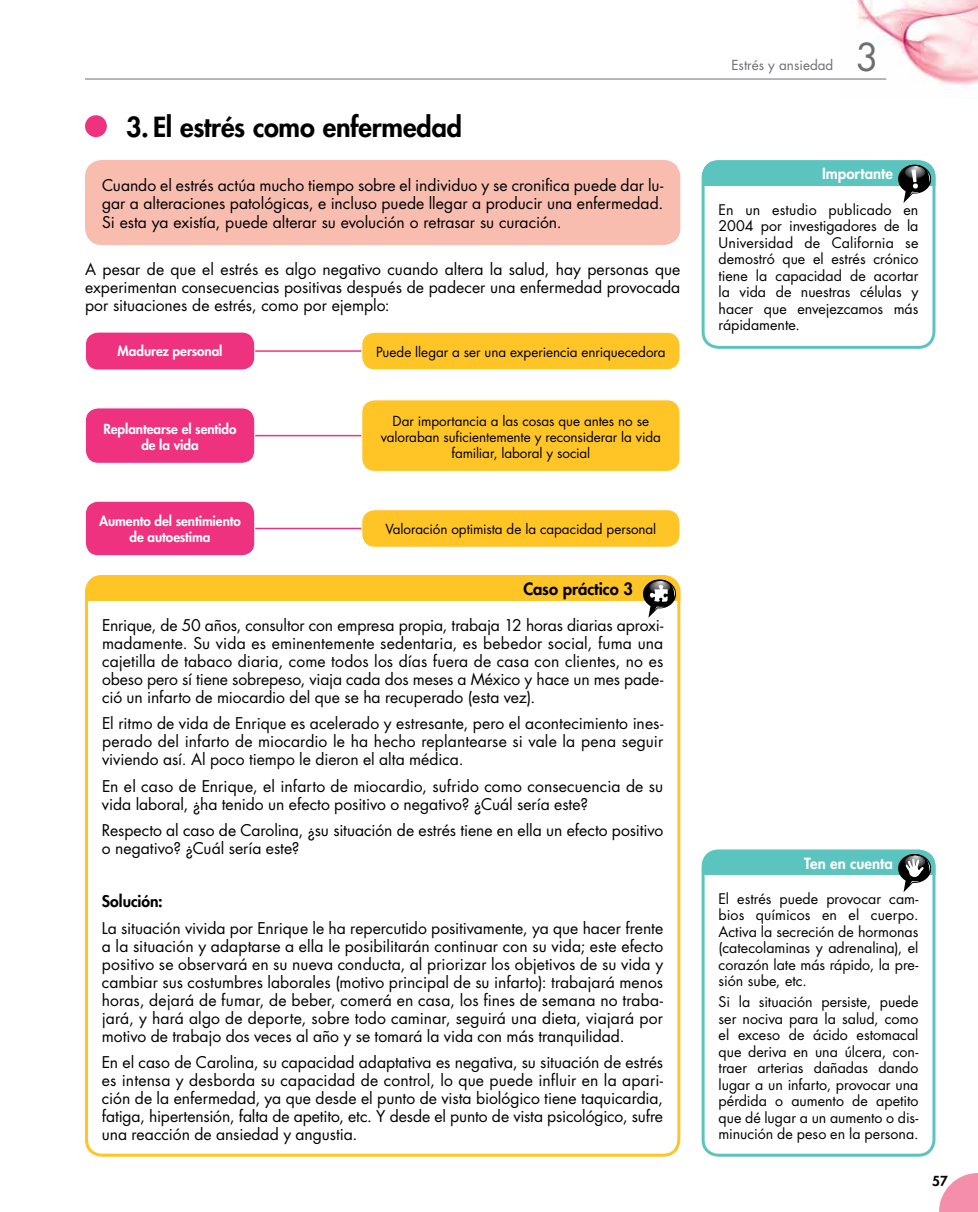
<style>
.page{position:relative;width:978px;height:1212px;background:#fff}
.page>*{position:absolute;margin:0;border:0;box-sizing:border-box;transform-origin:0 0}
.t1{font:37.5px "Futura Std";color:#6d6e71}
.t2{font:800 27px "Futura Std";letter-spacing:-.005em;color:#000}
.t3{font:800 16.5px "Futura Std";letter-spacing:-.005em;color:#000}
.t4{font:15.75px/18px "Futura Std";color:#000;text-align:justify}
.t5{font:800 15.75px "Futura Std";color:#000}
.t6{font:800 15px "Futura Std";color:#fff}
.t7{font:14.25px/16.5px "Futura Std";letter-spacing:-.005em;color:#000;text-align:justify}
.t8{font:13.5px/16.2px "Futura Std";letter-spacing:-.005em;color:#000;text-align:center}
.t9{font:800 13.5px/16.2px "Futura Std";letter-spacing:-.005em;color:#fff;text-align:center}
.t10{font:13.5px "Futura Std";color:#6d6e71}
.t11{font:800 13.5px "Futura Std";color:#000}
</style>
<div class="page">
<img style="left:840px;top:0;width:138px;height:88px">
<svg style="left:939px;top:1173px;width:39px;height:39px"></svg>
<hr style="left:85px;top:79px;width:801px;height:1px;background:#6d6e71">
<div style="left:85px;top:115px;width:22px;height:22px;background:#ee3280;border-radius:50%"></div>
<div style="left:85px;top:160px;width:595px;height:85px;background:#f8bdaf;border-radius:17px"></div>
<div style="left:85px;top:575px;width:595px;height:26px;background:#ffc425"></div>
<svg style="left:643px;top:579px;width:33px;height:39px"></svg>
<div style="left:85px;top:575px;width:595px;height:582px;border:3px solid #ffc425;border-radius:16px"></div>
<div style="left:702px;top:160px;width:233px;height:26px;background:#5bc4bf"></div>
<svg style="left:898px;top:165px;width:33px;height:38px"></svg>
<div style="left:702px;top:160px;width:233px;height:189px;border:3px solid #5bc4bf;border-radius:16px"></div>
<div style="left:702px;top:850px;width:233px;height:25px;background:#5bc4bf"></div>
<svg style="left:898px;top:854px;width:33px;height:38px"></svg>
<div style="left:702px;top:850px;width:233px;height:307px;border:3px solid #5bc4bf;border-radius:16px"></div>
<hr style="left:174px;top:435px;width:236px;height:1px;background:#ee3280">
<div style="left:362px;top:400px;width:318px;height:71px;background:#ffc425;border-radius:13px"></div>
<div style="left:361px;top:399px;width:319px;height:73px;border:1px solid #fff;border-radius:13px"></div>
<div style="left:85px;top:408px;width:170px;height:55px;background:#ee3280;border-radius:13px"></div>
<div style="left:85px;top:407px;width:170px;height:57px;border:1px solid #fff;border-radius:13px"></div>
<hr style="left:174px;top:350px;width:236px;height:2px;background:#ee3280">
<div style="left:362px;top:332px;width:318px;height:38px;background:#ffc425;border-radius:13px"></div>
<div style="left:361px;top:332px;width:319px;height:38px;border:1px solid #fff;border-radius:13px"></div>
<div style="left:85px;top:332px;width:170px;height:38px;background:#ee3280;border-radius:13px"></div>
<div style="left:85px;top:332px;width:170px;height:38px;border:1px solid #fff;border-radius:13px"></div>
<hr style="left:174px;top:528px;width:236px;height:1px;background:#ee3280">
<div style="left:362px;top:510px;width:318px;height:37px;background:#ffc425;border-radius:13px"></div>
<div style="left:361px;top:509px;width:319px;height:39px;border:1px solid #fff;border-radius:13px"></div>
<div style="left:85px;top:501px;width:170px;height:55px;background:#ee3280;border-radius:13px"></div>
<div style="left:85px;top:501px;width:170px;height:55px;border:1px solid #fff;border-radius:13px"></div>
<h2 class="t2" style="left:126px;top:110px;width:337px">3. El estrés como enfermedad</h2>
<p class="t4" style="left:102px;top:177px;width:563px">Cuando el estrés actúa mucho tiempo sobre el individuo y se cronifica puede dar lu&shy;gar a alteraciones patológicas, e incluso puede llegar a producir una enfermedad.<br>Si esta ya existía, puede alterar su evolución o retrasar su curación.</p>
<p class="t4" style="left:85px;top:260px;width:597px">A pesar de que el estrés es algo negativo cuando altera la salud, hay personas que experimentan consecuencias positivas después de padecer una enfermedad provocada por situaciones de estrés, como por ejemplo:</p>
<p class="t9" style="left:118px;top:343px;width:106px">Madurez personal</p>
<p class="t8" style="left:376px;top:344px;width:291px">Puede llegar a ser una experiencia enriquecedora</p>
<p class="t9" style="left:104px;top:421px;width:134px">Replantearse el sentido de la vida</p>
<p class="t9" style="left:99px;top:513px;width:143px">Aumento del sentimiento de autoestima</p>
<p class="t8" style="left:381px;top:413px;width:282px">Dar importancia a las cosas que antes no se valoraban suficientemente y reconsiderar la vida familiar, laboral y social</p>
<p class="t8" style="left:385px;top:521px;width:273px">Valoración optimista de la capacidad personal</p>
<p class="t3" style="left:523px;top:578px;width:111px">Caso práctico 3</p>
<p class="t4" style="left:102px;top:616px;width:563px">Enrique, de 50 años, consultor con empresa propia, trabaja 12 horas diarias aproxi&shy;madamente. Su vida es eminentemente sedentaria, es bebedor social, fuma una cajetilla de tabaco diaria, come todos los días fuera de casa con clientes, no es obeso pero sí tiene sobrepeso, viaja cada dos meses a México y hace un mes pade&shy;ció un infarto de miocardio del que se ha recuperado (esta vez).</p>
<p class="t4" style="left:102px;top:714px;width:563px">El ritmo de vida de Enrique es acelerado y estresante, pero el acontecimiento ines&shy;perado del infarto de miocardio le ha hecho replantearse si vale la pena seguir viviendo así. Al poco tiempo le dieron el alta médica.</p>
<p class="t4" style="left:102px;top:777px;width:563px">En el caso de Enrique, el infarto de miocardio, sufrido como consecuencia de su vida laboral, ¿ha tenido un efecto positivo o negativo? ¿Cuál sería este?</p>
<p class="t4" style="left:102px;top:822px;width:563px">Respecto al caso de Carolina, ¿su situación de estrés tiene en ella un efecto positivo o negativo? ¿Cuál sería este?</p>
<p class="t5" style="left:102px;top:891px;width:62px">Solución:</p>
<p class="t4" style="left:102px;top:919px;width:563px">La situación vivida por Enrique le ha repercutido positivamente, ya que hacer frente a la situación y adaptarse a ella le posibilitarán continuar con su vida; este efecto positivo se observará en su nueva conducta, al priorizar los objetivos de su vida y cambiar sus costumbres laborales (motivo principal de su infarto): trabajará menos horas, dejará de fumar, de beber, comerá en casa, los fines de semana no traba&shy;jará, y hará algo de deporte, sobre todo caminar, seguirá una dieta, viajará por motivo de trabajo dos veces al año y se tomará la vida con más tranquilidad.</p>
<p class="t4" style="left:102px;top:1054px;width:563px">En el caso de Carolina, su capacidad adaptativa es negativa, su situación de estrés es intensa y desborda su capacidad de control, lo que puede influir en la apari&shy;ción de la enfermedad, ya que desde el punto de vista biológico tiene taquicardia, fatiga, hipertensión, falta de apetito, etc. Y desde el punto de vista psicológico, sufre una reacción de ansiedad y angustia.</p>
<p class="t10" style="left:731px;top:56px;width:104px">Estrés y ansiedad</p>
<h1 class="t1" style="left:856px;top:33px;width:25px">3</h1>
<p class="t6" style="left:822px;top:164px;width:72px">Importante</p>
<p class="t7" style="left:719px;top:201px;width:201px">En un estudio publicado en 2004 por investigadores de la Universidad de California se demostró que el estrés crónico tiene la capacidad de acortar la vida de nuestras células y hacer que envejezcamos más rápidamente.</p>
<p class="t6" style="left:804px;top:853px;width:90px">Ten en cuenta</p>
<p class="t7" style="left:719px;top:890px;width:201px">El estrés puede provocar cam&shy;bios químicos en el cuerpo.<br>Activa la secreción de hormonas (catecolaminas y adrenalina), el corazón late más rápido, la pre&shy;sión sube, etc.</p>
<p class="t7" style="left:719px;top:994px;width:201px">Si la situación persiste, puede ser nociva para la salud, como el exceso de ácido estomacal que deriva en una úlcera, con&shy;traer arterias dañadas dando lugar a un infarto, provocar una pérdida o aumento de apetito que dé lugar a un aumento o dis&shy;minución de peso en la persona.</p>
<p class="t11" style="left:932px;top:1172px;width:17px">57</p>
</div>
